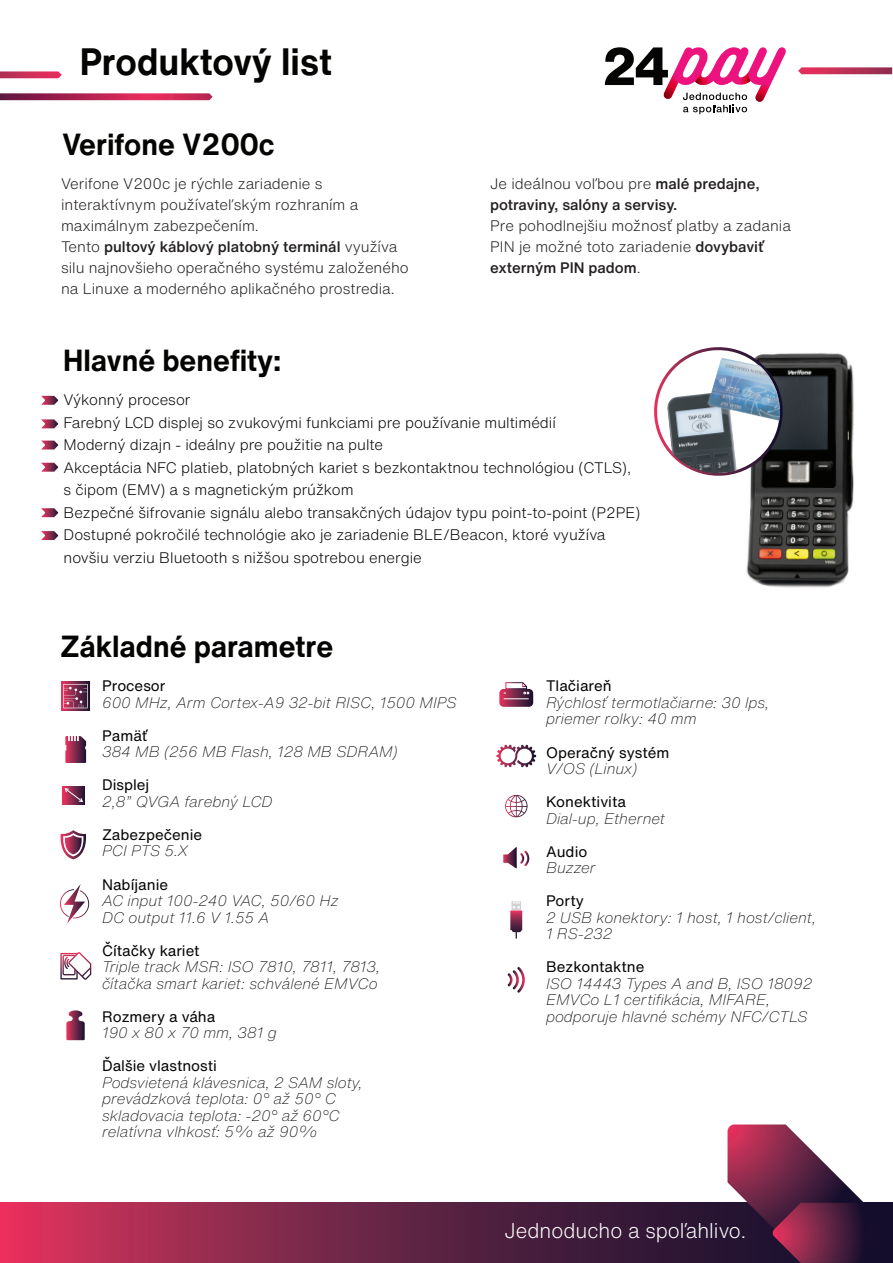
<style>
.page{position:relative;width:893px;height:1263px;background:#fff}
.page>*{position:absolute;margin:0;border:0;box-sizing:border-box;transform-origin:0 0}
.t1{font:700 37.5px "Helvetica Now Text";color:#040503;scale:.96 1}
.t2{font:700 30px "Helvetica Now Text";color:#040503;scale:.96 1}
.t3{font:300 21px "Helvetica Now Text";color:#fff;scale:.96 1}
.t4{font:italic 300 expanded 15px/16.5px "Helvetica Now Text";color:#040503}
.t5{font:300 15px/22.5px "Helvetica Now Text";color:#040503}
.t6{font:300 15px/21px "Helvetica Now Text";color:#231f20}
.t7{font:15px "Helvetica Now Text";color:#040503}
.t8{font:500 15px/21px "Helvetica Now Text";color:#231f20}
.s1{font-weight:500}
.s2{font-weight:300}
</style>
<div class="page">
<svg style="left:0;top:71px;width:62px;height:7px"></svg>
<svg style="left:0;top:93px;width:213px;height:7px"></svg>
<svg style="left:798px;top:67px;width:94px;height:7px"></svg>
<img style="left:746px;top:353px;width:108px;height:235px">
<svg style="left:654px;top:347px;width:131px;height:131px"></svg>
<img style="left:667px;top:358px;width:113px;height:115px">
<svg style="left:61px;top:682px;width:29px;height:28px"></svg>
<svg style="left:63px;top:684px;width:25px;height:24px"></svg>
<svg style="left:65px;top:736px;width:21px;height:27px"></svg>
<svg style="left:496px;top:745px;width:40px;height:22px"></svg>
<svg style="left:499px;top:682px;width:34px;height:25px"></svg>
<svg style="left:41px;top:396px;width:17px;height:9px"></svg>
<svg style="left:62px;top:786px;width:23px;height:18px"></svg>
<svg style="left:64px;top:788px;width:19px;height:14px"></svg>
<svg style="left:505px;top:795px;width:22px;height:22px"></svg>
<svg style="left:60px;top:830px;width:26px;height:29px"></svg>
<svg style="left:60px;top:884px;width:29px;height:39px"></svg>
<svg style="left:510px;top:901px;width:12px;height:37px"></svg>
<svg style="left:503px;top:847px;width:26px;height:21px"></svg>
<svg style="left:508px;top:967px;width:17px;height:26px"></svg>
<svg style="left:66px;top:1010px;width:19px;height:30px"></svg>
<svg style="left:60px;top:952px;width:31px;height:28px"></svg>
<svg style="left:605px;top:47px;width:181px;height:67px"></svg>
<svg style="left:41px;top:419px;width:17px;height:9px"></svg>
<svg style="left:41px;top:441px;width:17px;height:8px"></svg>
<svg style="left:41px;top:463px;width:17px;height:9px"></svg>
<svg style="left:41px;top:531px;width:17px;height:9px"></svg>
<svg style="left:41px;top:508px;width:17px;height:9px"></svg>
<svg style="left:0;top:1203px;width:727px;height:60px;background:#752546"></svg>
<svg style="left:727px;top:1124px;width:166px;height:139px"></svg>
<h1 class="t1" style="left:80px;top:33px;width:264px">Produktový list</h1>
<h2 class="t2" style="left:62px;top:122px;width:223px">Verifone V200c</h2>
<p class="t6" style="left:61px;top:172px;width:349px">Verifone V200c je rýchle zariadenie s interaktívnym používateľským rozhraním a maximálnym zabezpečením.<br>Tento <span class="s1">pultový káblový platobný terminál</span> využíva silu najnovšieho operačného systému založeného na Linuxe a moderného aplikačného prostredia.</p>
<p class="t8" style="left:490px;top:173px;width:271px"><span class="s2">Je ideálnou voľbou pre</span> malé predajne, potraviny, salóny a servisy.</p>
<p class="t6" style="left:490px;top:214px;width:302px">Pre pohodlnejšiu možnosť platby a zadania<br>PIN je možné toto zariadenie <span class="s1">dovybaviť externým PIN padom</span>.</p>
<h2 class="t2" style="left:63px;top:337px;width:229px">Hlavné benefity:</h2>
<p class="t5" style="left:64px;top:388px;width:578px">Výkonný procesor<br>Farebný LCD displej so zvukovými funkciami pre používanie multimédií<br>Moderný dizajn - ideálny pre použitie na pulte<br>Akceptácia NFC platieb, platobných kariet s bezkontaktnou technológiou (CTLS), s čipom (EMV) a s magnetickým prúžkom<br>Bezpečné šifrovanie signálu alebo transakčných údajov typu point-to-point (P2PE)<br>Dostupné pokročilé technológie ako je zariadenie BLE/Beacon, ktoré využíva novšiu verziu Bluetooth s nižšou spotrebou energie</p>
<h2 class="t2" style="left:60px;top:624px;width:286px">Základné parametre</h2>
<p class="t7" style="left:102px;top:675px;width:65px">Procesor</p>
<p class="t4" style="left:102px;top:694px;width:356px">600 MHz, Arm Cortex-A9 32-bit RISC, 1500 MIPS</p>
<p class="t7" style="left:102px;top:724px;width:47px">Pamäť</p>
<p class="t4" style="left:102px;top:743px;width:297px">384 MB (256 MB Flash, 128 MB SDRAM)</p>
<p class="t7" style="left:102px;top:774px;width:49px">Displej</p>
<p class="t4" style="left:102px;top:793px;width:172px">2,8” QVGA farebný LCD</p>
<p class="t7" style="left:102px;top:823px;width:102px">Zabezpečenie</p>
<p class="t4" style="left:102px;top:842px;width:88px">PCI PTS 5.X</p>
<p class="t7" style="left:102px;top:873px;width:68px">Nabíjanie</p>
<p class="t4" style="left:102px;top:892px;width:238px">AC input 100-240 VAC, 50/60 Hz<br>DC output 11.6 V 1.55 A</p>
<p class="t7" style="left:102px;top:939px;width:99px">Čítačky kariet</p>
<p class="t4" style="left:102px;top:958px;width:280px">Triple track MSR: ISO 7810, 7811, 7813, čítačka smart kariet: schválené EMVCo</p>
<p class="t7" style="left:102px;top:1005px;width:115px">Rozmery a váha</p>
<p class="t4" style="left:102px;top:1024px;width:176px">190 x 80 x 70 mm, 381 g</p>
<p class="t7" style="left:102px;top:1054px;width:116px">Ďalšie vlastnosti</p>
<p class="t4" style="left:102px;top:1073px;width:262px">Podsvietená klávesnica, 2 SAM sloty, prevádzková teplota: 0° až 50° C skladovacia teplota: -20° až 60°C relatívna vlhkosť: 5% až 90%</p>
<p class="t7" style="left:546px;top:675px;width:67px">Tlačiareň</p>
<p class="t4" style="left:546px;top:694px;width:225px">Rýchlosť termotlačiarne: 30 lps, priemer rolky: 40 mm</p>
<p class="t7" style="left:546px;top:741px;width:125px">Operačný systém</p>
<p class="t4" style="left:546px;top:760px;width:93px">V/OS (Linux)</p>
<p class="t7" style="left:546px;top:790px;width:81px">Konektivita</p>
<p class="t4" style="left:546px;top:809px;width:121px">Dial-up, Ethernet</p>
<p class="t7" style="left:546px;top:840px;width:43px">Audio</p>
<p class="t4" style="left:546px;top:859px;width:51px">Buzzer</p>
<p class="t7" style="left:546px;top:889px;width:39px">Porty</p>
<p class="t4" style="left:546px;top:908px;width:272px">2 USB konektory: 1 host, 1 host/client,<br>1 RS-232</p>
<p class="t7" style="left:546px;top:955px;width:100px">Bezkontaktne</p>
<p class="t4" style="left:546px;top:974px;width:268px">ISO 14443 Types A and B, ISO 18092<br>EMVCo L1 certifikácia, MIFARE, podporuje hlavné schémy NFC/CTLS</p>
<h3 class="t3" style="left:505px;top:1215px;width:253px">Jednoducho a spoľahlivo.</h3>
</div>
